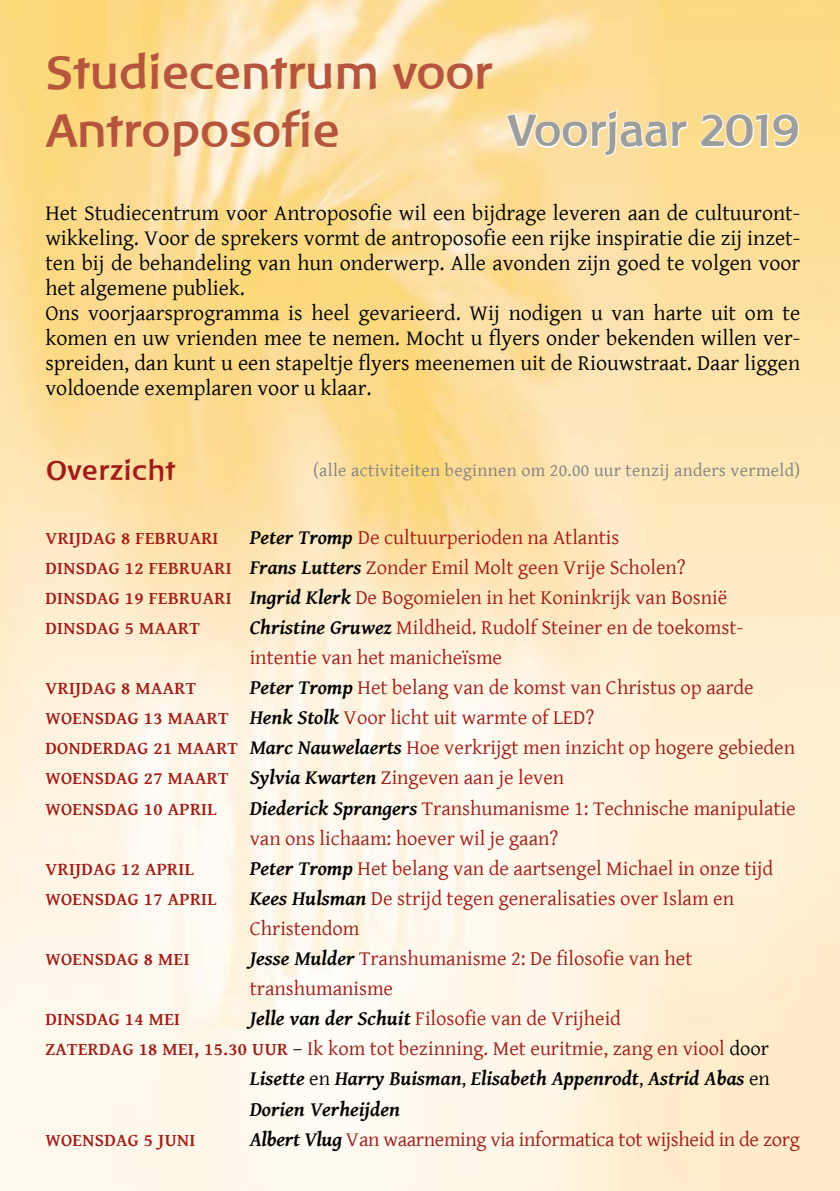
<style>
.page{position:relative;width:840px;height:1191px;background:#fff}
.page>*{position:absolute;margin:0;border:0;box-sizing:border-box;transform-origin:0 0}
.t1{font:700 48px/57.6px "Baar Philos";color:#b6553d}
.t2{font:700 46px "Baar Philos";color:#9d9d9c}
.t3{font:700 28px "Baar Philos";letter-spacing:.02em;color:#a01d17}
.t4{font:22px/25px "Gentium Basic";color:#000}
.t5{font:20.6px/30px "Gentium Basic";color:#a01d17}
.t6{font:italic 700 20.6px "Gentium Basic";color:#000}
.t7{font:700 18px "Gentium Basic";letter-spacing:.02em;color:#a01d17}
.t8{font:18px "Gentium Basic";letter-spacing:.02em;color:#818080}
.s1{font-style:inherit}
.s2{font-weight:700;font-style:italic;color:#000}
.s3{font-weight:700;font-size:18px}
.s4{color:#000}
.s5{font-weight:400;font-style:normal}
</style>
<div class="page">
<svg style="left:504px;top:90px;width:184px;height:73px;background:#fde1a8"></svg>
<svg style="left:698px;top:112px;width:101px;height:37px"></svg>
<h1 class="t1" style="left:45px;top:44px;width:448px">Studiecentrum voor<br>Antroposofie</h1>
<h2 class="t2" style="left:507px;top:104px;width:294px">Voorjaar 2019</h2>
<p class="t4" style="left:45px;top:200px;width:756px">Het Studiecentrum voor Antroposofie wil een bijdrage leveren aan de cultuuront&shy;wikkeling. Voor de sprekers vormt de antroposofie een rijke inspiratie die zij inzet&shy;ten bij de behandeling van hun onderwerp. Alle avonden zijn goed te volgen voor het algemene publiek.<br>Ons voorjaarsprogramma is heel gevarieerd. Wij nodigen u van harte uit om te komen en uw vrienden mee te nemen. Mocht u flyers onder bekenden willen ver&shy;spreiden, dan kunt u een stapeltje flyers meenemen uit de Riouwstraat. Daar liggen voldoende exemplaren voor u klaar.</p>
<h3 class="t3" style="left:45px;top:455px;width:131px">Overzicht</h3>
<p class="t8" style="left:313px;top:457px;width:488px"><span class="s1">(</span>alle activiteiten beginnen om 20.00 uur tenzij anders vermeld)</p>
<p class="t5" style="left:45px;top:521px;width:683px;text-indent:204px"><span class="s2">Peter Tromp</span> De cultuurperioden na Atlantis<br><span class="s3">DINSDAG 12 FEBRUARI</span> <span class="s2">Frans Lutters</span> Zonder Emil Molt geen Vrije Scholen?<br><span class="s3">DINSDAG 19 FEBRUARI</span> <span class="s2">Ingrid Klerk</span> De Bogomielen in het Koninkrijk van Bosnië</p>
<p class="t7" style="left:45px;top:614px;width:156px">DINSDAG 5 MAART</p>
<p class="t5" style="left:249px;top:611px;width:495px"><span class="s2">Christine Gruwez</span> Mildheid. Rudolf Steiner en de toekomst&shy;intentie van het manicheïsme</p>
<p class="t7" style="left:45px;top:674px;width:152px">VRIJDAG 8 MAART</p>
<p class="t7" style="left:45px;top:524px;width:174px">VRIJDAG 8 FEBRUARI</p>
<p class="t5" style="left:45px;top:672px;width:750px;text-indent:204px"><span class="s2">Peter Tromp</span> Het belang van de komst van Christus op aarde <span class="s3">WOENSDAG 13 MAART</span> <span class="s2">Henk Stolk</span> Voor licht uit warmte of LED?<br><span class="s3">DONDERDAG 21 MAART</span> <span class="s2">Marc Nauwelaerts</span> Hoe verkrijgt men inzicht op hogere gebieden <span class="s3">WOENSDAG 27 MAART</span> <span class="s2">Sylvia Kwarten</span> Zingeven aan je leven</p>
<p class="t7" style="left:45px;top:795px;width:173px">WOENSDAG 10 APRIL</p>
<p class="t5" style="left:249px;top:792px;width:547px"><span class="s2">Diederick Sprangers</span> Transhumanisme 1: Technische manipulatie van ons lichaam: hoever wil je gaan?</p>
<p class="t7" style="left:45px;top:855px;width:150px">VRIJDAG 12 APRIL</p>
<p class="t5" style="left:249px;top:852px;width:524px"><span class="s2">Peter Tromp</span> Het belang van de aartsengel Michael in onze tijd</p>
<p class="t7" style="left:45px;top:885px;width:173px">WOENSDAG 17 APRIL</p>
<p class="t5" style="left:249px;top:882px;width:485px"><span class="s2">Kees Hulsman</span> De strijd tegen generalisaties over Islam en<br>Christendom</p>
<p class="t7" style="left:45px;top:945px;width:146px">WOENSDAG 8 MEI</p>
<p class="t5" style="left:249px;top:942px;width:444px"><span class="s2">Jesse Mulder</span> Transhumanisme 2: De filosofie van het transhumanisme</p>
<p class="t7" style="left:45px;top:1005px;width:136px">DINSDAG 14 MEI</p>
<p class="t5" style="left:249px;top:1003px;width:372px"><span class="s2">Jelle van der Schuit</span> Filosofie van de Vrijheid</p>
<p class="t5" style="left:45px;top:1033px;width:724px"><span class="s3">ZATERDAG 18 MEI, 15.30 UUR</span> <span class="s4">–</span> Ik kom tot bezinning. Met euritmie, zang en viool <span class="s4">door</span></p>
<p class="t6" style="left:249px;top:1063px;width:521px">Lisette <span class="s5">en</span> Harry Buisman<span class="s5">,</span> Elisabeth Appenrodt<span class="s5">,</span> Astrid Abas <span class="s5">en</span></p>
<p class="t6" style="left:249px;top:1093px;width:152px">Dorien Verheijden</p>
<p class="t7" style="left:45px;top:1126px;width:151px">WOENSDAG 5 JUNI</p>
<p class="t5" style="left:249px;top:1123px;width:551px"><span class="s2">Albert Vlug</span> Van waarneming via informatica tot wijsheid in de zorg</p>
</div>
